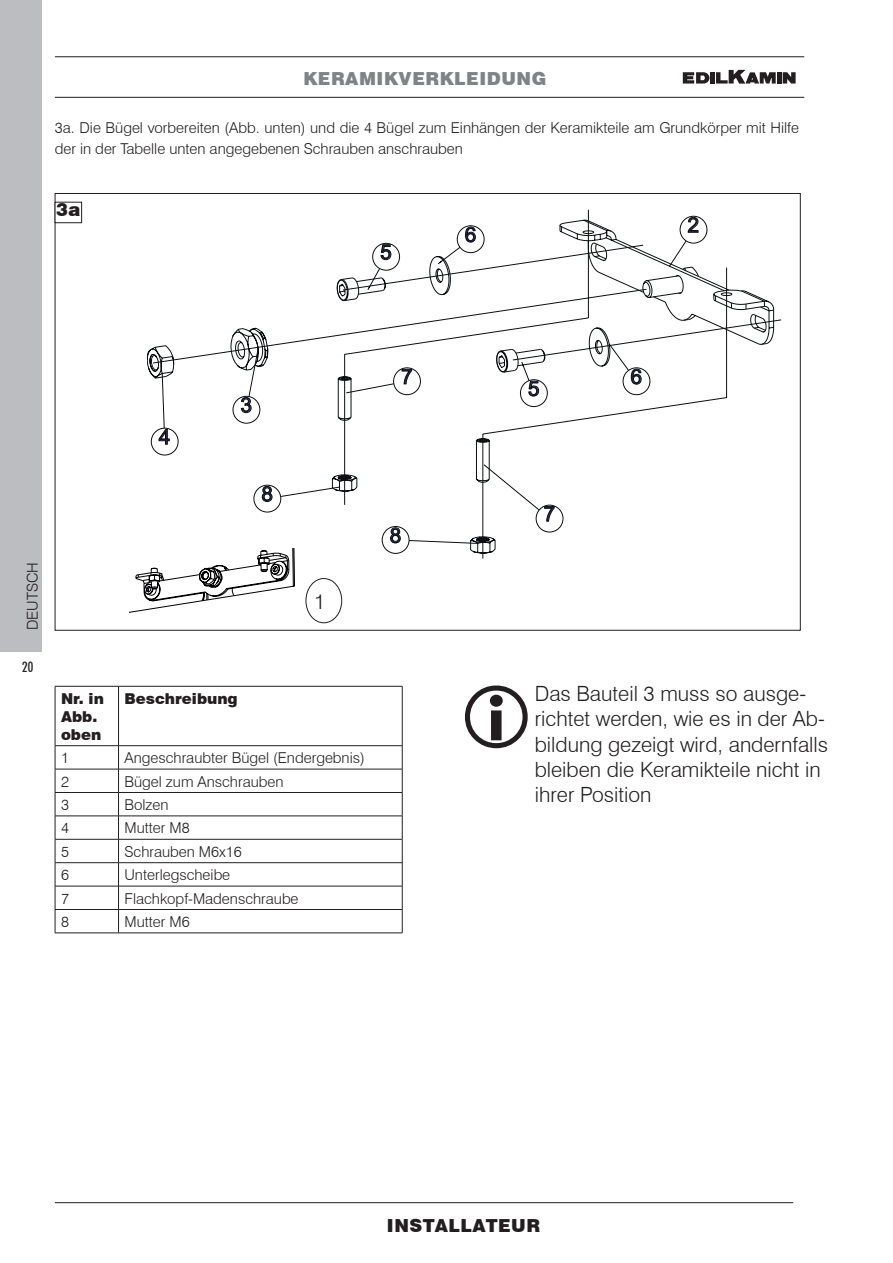
<style>
.page{position:relative;width:893px;height:1263px;background:#fff}
.page>*{position:absolute;margin:0;border:0;box-sizing:border-box;transform-origin:0 0}
.t1{font:300 21px/25.2px "Swiss 721 BT";color:#231f20}
.t2{font:20.7px "Arial";color:#1d244d}
.t3{font:900 18px "Swiss 721 BT";letter-spacing:.03em;color:#808285}
.t4{font:900 18px "Swiss 721 BT";letter-spacing:.03em;color:#231f20}
.t5{font:300 15px/21px "Swiss 721 BT";color:#231f20}
.t6{font:900 15px/18px "Swiss 721 BT";color:#231f20}
.t7{font:500 condensed 14.25px "Futura BT";color:#231f20}
</style>
<div class="page">
<div style="left:0;top:0;width:42px;height:652px;background:#bcbdc0"></div>
<hr style="left:55px;top:1202px;width:738px;height:1px;background:#231f20">
<svg style="left:698px;top:220px;width:76px;height:183px"></svg>
<hr style="left:55px;top:56px;width:749px;height:1px;background:#231f20">
<hr style="left:55px;top:97px;width:749px;height:1px;background:#231f20">
<hr style="left:777px;top:72px;width:4px;height:12px;background:#231f20">
<div style="left:710px;top:72px;width:5px;height:12px;background:#231f20"></div>
<svg style="left:683px;top:72px;width:26px;height:12px"></svg>
<svg style="left:716px;top:70px;width:60px;height:14px"></svg>
<svg style="left:783px;top:72px;width:13px;height:12px"></svg>
<svg style="left:129px;top:217px;width:569px;height:414px"></svg>
<div style="left:306px;top:578px;width:36px;height:45px;border:1px solid #231f20;border-radius:50%"></div>
<div style="left:55px;top:202px;width:27px;height:21px;border:1px solid #231f20"></div>
<svg style="left:465px;top:685px;width:63px;height:63px"></svg>
<hr style="left:55px;top:686px;width:64px;height:1px;background:#231f20">
<hr style="left:55px;top:686px;width:1px;height:59px;background:#231f20">
<hr style="left:119px;top:686px;width:283px;height:1px;background:#231f20">
<hr style="left:118px;top:686px;width:1px;height:59px;background:#231f20">
<hr style="left:402px;top:686px;width:1px;height:59px;background:#231f20">
<hr style="left:55px;top:745px;width:64px;height:1px;background:#231f20">
<hr style="left:119px;top:745px;width:283px;height:1px;background:#231f20">
<hr style="left:55px;top:769px;width:64px;height:1px;background:#231f20">
<hr style="left:119px;top:769px;width:283px;height:1px;background:#231f20">
<hr style="left:55px;top:792px;width:64px;height:1px;background:#231f20">
<hr style="left:119px;top:792px;width:283px;height:1px;background:#231f20">
<hr style="left:55px;top:816px;width:64px;height:1px;background:#231f20">
<hr style="left:119px;top:816px;width:283px;height:1px;background:#231f20">
<hr style="left:55px;top:839px;width:64px;height:1px;background:#231f20">
<hr style="left:119px;top:839px;width:283px;height:1px;background:#231f20">
<hr style="left:55px;top:862px;width:64px;height:1px;background:#231f20">
<hr style="left:119px;top:862px;width:283px;height:1px;background:#231f20">
<hr style="left:55px;top:886px;width:64px;height:1px;background:#231f20">
<hr style="left:119px;top:886px;width:283px;height:1px;background:#231f20">
<hr style="left:55px;top:909px;width:64px;height:1px;background:#231f20">
<svg style="left:55px;top:746px;width:1px;height:187px"></svg>
<hr style="left:119px;top:909px;width:283px;height:1px;background:#231f20">
<svg style="left:118px;top:746px;width:1px;height:187px"></svg>
<svg style="left:402px;top:746px;width:1px;height:187px"></svg>
<hr style="left:55px;top:933px;width:64px;height:1px;background:#231f20">
<hr style="left:119px;top:933px;width:283px;height:1px;background:#231f20">
<p class="t3" style="left:303px;top:68px;width:245px">KERAMIKVERKLEIDUNG</p>
<p class="t5" style="left:55px;top:117px;width:746px">3a. Die Bügel vorbereiten (Abb. unten) und die 4 Bügel zum Einhängen der Keramikteile am Grundkörper mit Hilfe der in der Tabelle unten angegebenen Schrauben anschrauben</p>
<p class="t4" style="left:56px;top:199px;width:26px">3a</p>
<h2 class="t2" style="left:380px;top:239px;width:13px">5</h2>
<h2 class="t2" style="left:465px;top:221px;width:13px">6</h2>
<h2 class="t2" style="left:688px;top:211px;width:13px">2</h2>
<h2 class="t2" style="left:159px;top:423px;width:13px">4</h2>
<h2 class="t2" style="left:241px;top:392px;width:13px">3</h2>
<h2 class="t2" style="left:261px;top:480px;width:13px">8</h2>
<p class="t5" style="left:22px;top:630px;width:70px;rotate:-90deg">DEUTSCH</p>
<p class="t7" style="left:22px;top:658px;width:12px">20</p>
<h1 class="t1" style="left:314px;top:589px;width:13px">1</h1>
<p class="t6" style="left:61px;top:689px;width:44px">Nr. in<br>Abb. oben</p>
<p class="t6" style="left:125px;top:689px;width:115px">Beschreibung</p>
<p class="t5" style="left:61px;top:747px;width:9px">1</p>
<p class="t5" style="left:125px;top:747px;width:242px">Angeschraubter Bügel (Endergebnis)</p>
<p class="t5" style="left:61px;top:770px;width:9px">2</p>
<p class="t5" style="left:125px;top:770px;width:160px">Bügel zum Anschrauben</p>
<p class="t5" style="left:61px;top:794px;width:9px">3</p>
<p class="t5" style="left:125px;top:794px;width:46px">Bolzen</p>
<p class="t5" style="left:61px;top:817px;width:9px">4</p>
<p class="t5" style="left:125px;top:817px;width:67px">Mutter M8</p>
<p class="t5" style="left:61px;top:841px;width:9px">5</p>
<p class="t5" style="left:125px;top:841px;width:119px">Schrauben M6x16</p>
<p class="t5" style="left:61px;top:864px;width:9px">6</p>
<p class="t5" style="left:125px;top:864px;width:107px">Unterlegscheibe</p>
<p class="t5" style="left:61px;top:887px;width:9px">7</p>
<p class="t5" style="left:125px;top:887px;width:176px">Flachkopf-Madenschraube</p>
<p class="t5" style="left:61px;top:911px;width:9px">8</p>
<p class="t5" style="left:125px;top:911px;width:67px">Mutter M6</p>
<h2 class="t2" style="left:401px;top:363px;width:13px">7</h2>
<h2 class="t2" style="left:390px;top:522px;width:13px">8</h2>
<h2 class="t2" style="left:528px;top:375px;width:13px">5</h2>
<h2 class="t2" style="left:544px;top:500px;width:13px">7</h2>
<h2 class="t2" style="left:631px;top:363px;width:13px">6</h2>
<h1 class="t1" style="left:535px;top:681px;width:295px">Das Bauteil 3 muss so ausge&shy;richtet werden, wie es in der Ab&shy;bildung gezeigt wird, andernfalls bleiben die Keramikteile nicht in ihrer Position</h1>
<p class="t4" style="left:387px;top:1215px;width:155px">INSTALLATEUR</p>
</div>
